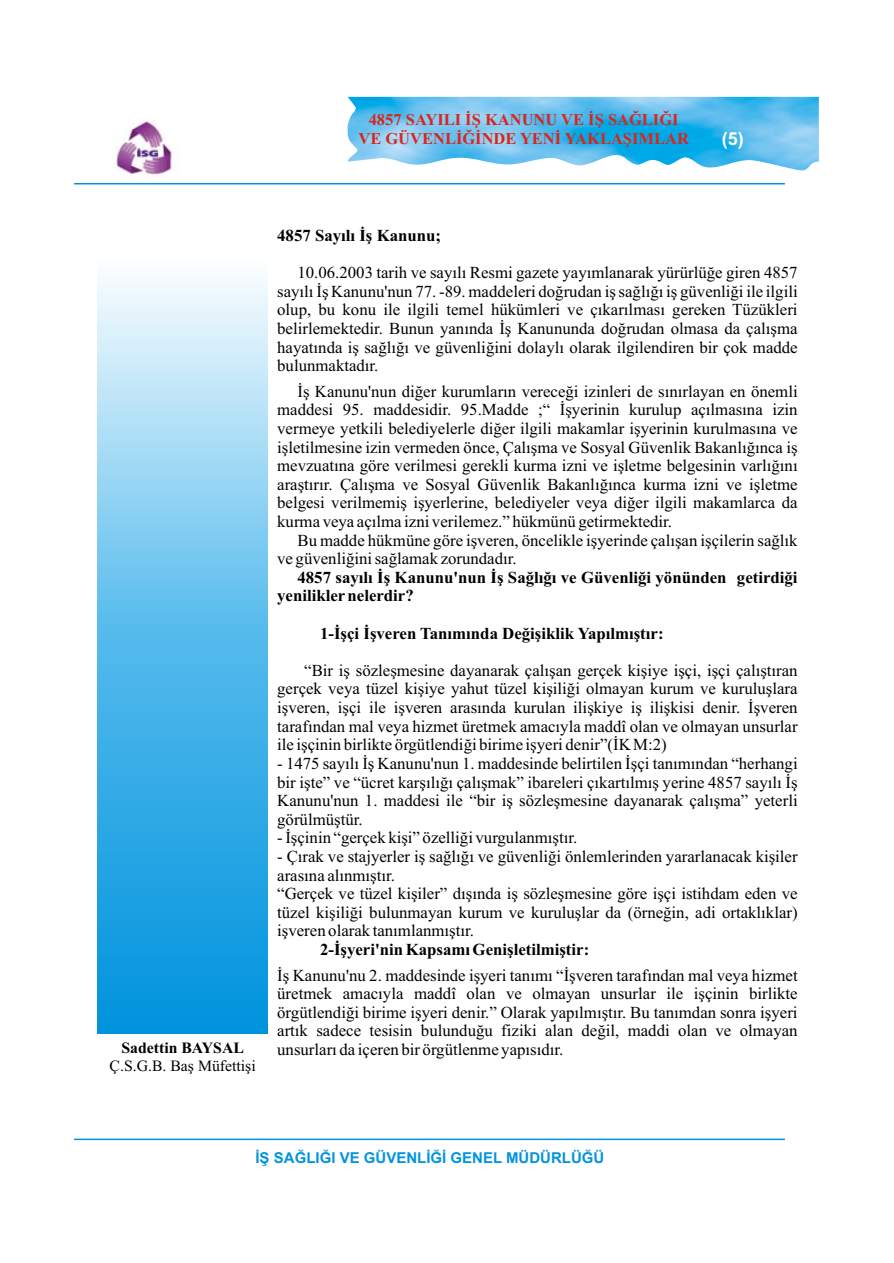
<style>
.page{position:relative;width:894px;height:1263px;background:#fff}
.page>*{position:absolute;margin:0;border:0;box-sizing:border-box;transform-origin:0 0}
.t1{font:700 18px "Arial";color:#fff}
.t2{font:16.8px/18.6px "Times New Roman";color:#000;text-align:justify}
.t3{font:700 16.8px/18.6px "Times New Roman";color:#000}
.t4{font:700 16.5px/18.3px "Times New Roman";color:#d9261c;text-align:center}
.t5{font:15.75px "Times New Roman";color:#000}
.t6{font:700 15.75px "Times New Roman";color:#000}
.t7{font:700 15px "Arial";color:#0094de}
</style>
<div class="page">
<hr style="left:74px;top:1139px;width:711px;height:1px;background:#0094de">
<hr style="left:74px;top:183px;width:711px;height:1px;background:#0094de">
<img style="left:348px;top:97px;width:471px;height:74px">
<img style="left:113px;top:119px;width:62px;height:56px">
<svg style="left:97px;top:278px;width:171px;height:756px;background:#63beec"></svg>
<p class="t4" style="left:358px;top:113px;width:332px">4857 SAYILI ÝÞ KANUNU VE ÝÞ SAÐLIÐI<br>VE GÜVENLÝÐÝNDE YENÝ YAKLAÞIMLAR</p>
<p class="t1" style="left:722px;top:132px;width:23px">(5)</p>
<p class="t6" style="left:122px;top:1043px;width:124px">Sadettin BAYSAL</p>
<p class="t5" style="left:110px;top:1060px;width:148px">Ç.S.G.B. Baþ Müfettiþi</p>
<p class="t3" style="left:277px;top:228px;width:165px">4857 Sayýlý Ýþ Kanunu;</p>
<p class="t2" style="left:277px;top:265px;width:522px;text-indent:20px">10.06.2003 tarih ve sayýlý Resmi gazete yayýmlanarak yürürlüðe giren 4857 sayýlý Ýþ Kanunu'nun 77. -89. maddeleri doðrudan iþ saðlýðý iþ güvenliði ile ilgili olup, bu konu ile ilgili temel hükümleri ve çýkarýlmasý gereken Tüzükleri belirlemektedir. Bunun yanýnda Ýþ Kanununda doðrudan olmasa da çalýþma hayatýnda iþ saðlýðý ve güvenliðini dolaylý olarak ilgilendiren bir çok madde bulunmaktadýr.</p>
<p class="t2" style="left:277px;top:383px;width:522px;text-indent:20px">Ýþ Kanunu'nun diðer kurumlarýn vereceði izinleri de sýnýrlayan en önemli maddesi 95. maddesidir. 95.Madde ;“ Ýþyerinin kurulup açýlmasýna izin vermeye yetkili belediyelerle diðer ilgili makamlar iþyerinin kurulmasýna ve iþletilmesine izin vermeden önce, Çalýþma ve Sosyal Güvenlik Bakanlýðýnca iþ mevzuatýna göre verilmesi gerekli kurma izni ve iþletme belgesinin varlýðýný araþtýrýr. Çalýþma ve Sosyal Güvenlik Bakanlýðýnca kurma izni ve iþletme belgesi verilmemiþ iþyerlerine, belediyeler veya diðer ilgili makamlarca da kurma veya açýlma izni verilemez.” hükmünü getirmektedir.</p>
<p class="t2" style="left:277px;top:532px;width:522px;text-indent:20px">Bu madde hükmüne göre iþveren, öncelikle iþyerinde çalýþan iþçilerin saðlýk ve güvenliðini saðlamak zorundadýr.</p>
<p class="t3" style="left:277px;top:570px;width:522px;text-indent:20px">4857 sayýlý Ýþ Kanunu'nun Ýþ Saðlýðý ve Güvenliði yönünden getirdiði yenilikler nelerdir?</p>
<p class="t3" style="left:320px;top:625px;width:345px">1-Ýþçi Ýþveren Tanýmýnda Deðiþiklik Yapýlmýþtýr:</p>
<p class="t2" style="left:277px;top:663px;width:522px;text-indent:27px">“Bir iþ sözleþmesine dayanarak çalýþan gerçek kiþiye iþçi, iþçi çalýþtýran gerçek veya tüzel kiþiye yahut tüzel kiþiliði olmayan kurum ve kuruluþlara iþveren, iþçi ile iþveren arasýnda kurulan iliþkiye iþ iliþkisi denir. Ýþveren tarafýndan mal veya hizmet üretmek amacýyla maddî olan ve olmayan unsurlar ile iþçinin birlikte örgütlendiði birime iþyeri denir”(ÝK M:2)</p>
<p class="t2" style="left:277px;top:756px;width:522px">- 1475 sayýlý Ýþ Kanunu'nun 1. maddesinde belirtilen Ýþçi tanýmýndan “herhangi bir iþte” ve “ücret karþýlýðý çalýþmak” ibareleri çýkartýlmýþ yerine 4857 sayýlý Ýþ Kanunu'nun 1. maddesi ile “bir iþ sözleþmesine dayanarak çalýþma” yeterli görülmüþtür.</p>
<p class="t2" style="left:277px;top:830px;width:302px">- Ýþçinin “gerçek kiþi” özelliði vurgulanmýþtýr.</p>
<p class="t2" style="left:277px;top:849px;width:522px;text-align:left">- Çýrak ve stajyerler iþ saðlýðý ve güvenliði önlemlerinden yararlanacak kiþiler arasýna alýnmýþtýr.<br>“Gerçek ve tüzel kiþiler” dýþýnda iþ sözleþmesine göre iþçi istihdam eden ve tüzel kiþiliði bulunmayan kurum ve kuruluþlar da (örneðin, adi ortaklýklar) iþveren olarak tanýmlanmýþtýr.</p>
<p class="t3" style="left:320px;top:942px;width:271px">2-Ýþyeri'nin Kapsamý Geniþletilmiþtir:</p>
<p class="t2" style="left:277px;top:967px;width:522px">Ýþ Kanunu'nu 2. maddesinde iþyeri tanýmý “Ýþveren tarafýndan mal veya hizmet üretmek amacýyla maddî olan ve olmayan unsurlar ile iþçinin birlikte örgütlendiði birime iþyeri denir.” Olarak yapýlmýþtýr. Bu tanýmdan sonra iþyeri artýk sadece tesisin bulunduðu fiziki alan deðil, maddi olan ve olmayan unsurlarý da içeren bir örgütlenme yapýsýdýr.</p>
<p class="t7" style="left:255px;top:1152px;width:350px">ÝÞ SAÐLIÐI VE GÜVENLÝÐÝ GENEL MÜDÜRLÜÐÜ</p>
</div>
